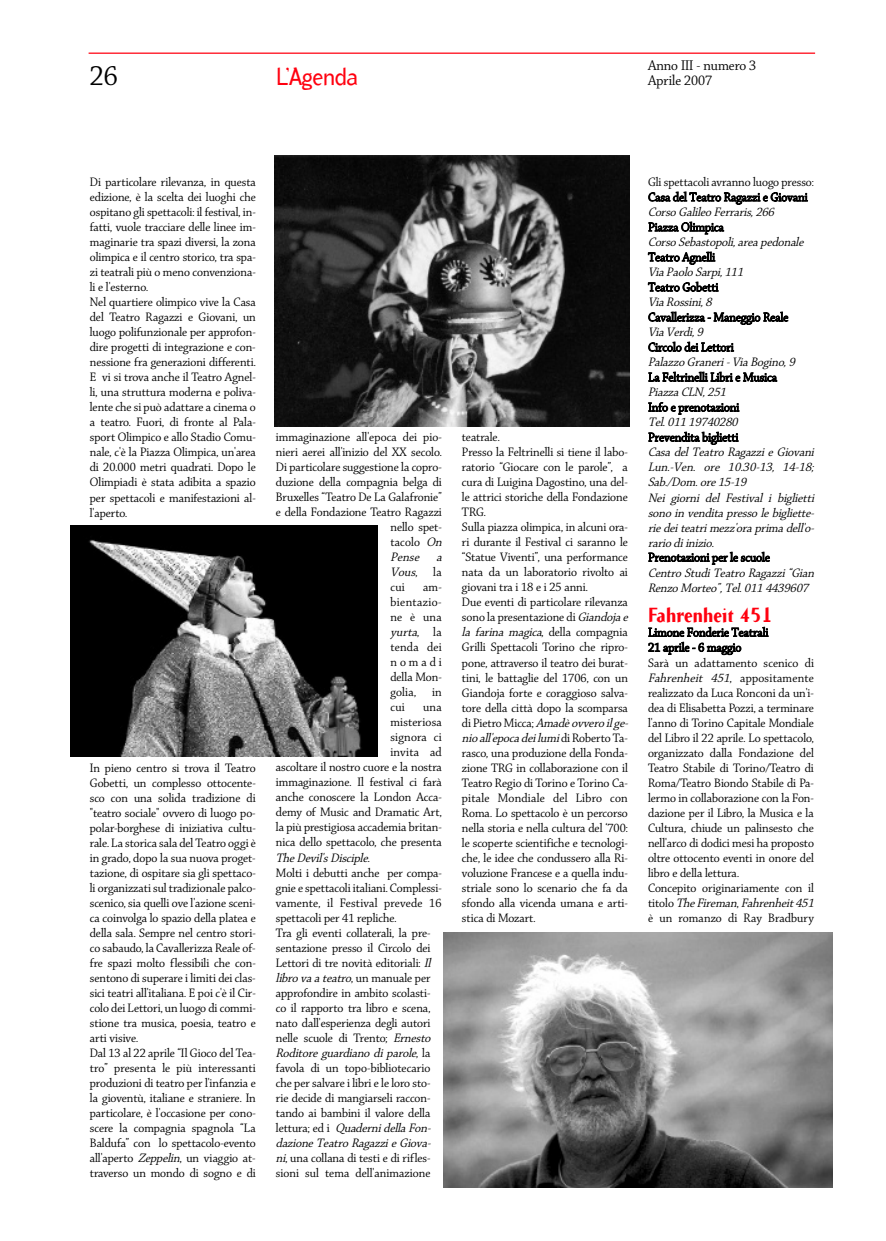
<style>
.page{position:relative;width:886px;height:1241px;background:#fff}
.page>*{position:absolute;margin:0;border:0;box-sizing:border-box;transform-origin:0 0}
.t1{font:30px "Chaparral Display";color:#000}
.t2{font:24.38px "Arbitrary";letter-spacing:-.03em;color:#ff000f}
.t3{font:700 20px "Arbitrary";letter-spacing:-.015em;color:#ff000f}
.t4{font:15px/15px "Chaparral Display";color:#000}
.t5{font:13.12px/15px "Chaparral Display";color:#000}
.t6{font:italic 13.12px/15px "Chaparral Display";color:#000}
.t7{font:13.12px "Chaparral Display";letter-spacing:.02em;color:#000}
.s1{font-style:italic}
.s2{font-style:normal}
</style>
<div class="page">
<hr style="left:89px;top:53px;width:726px;height:1px;background:#ff000f">
<img style="left:275px;top:155px;width:354px;height:271px">
<img style="left:443px;top:932px;width:390px;height:255px">
<img style="left:71px;top:526px;width:307px;height:230px">
<h1 class="t1" style="left:90px;top:64px;width:30px">26</h1>
<h2 class="t2" style="left:276px;top:62px;width:83px">L’Agenda</h2>
<p class="t4" style="left:648px;top:59px;width:110px">Anno III - numero 3<br>Aprile 2007</p>
<p class="t5" style="left:90px;top:176px;width:167px">Di particolare rilevanza, in questa edizione, è la scelta dei luoghi che ospitano gli spettacoli: il festival, in&shy;fatti, vuole tracciare delle linee im&shy;maginarie tra spazi diversi, la zona olimpica e il centro storico, tra spa&shy;zi teatrali più o meno convenziona&shy;li e l'esterno.<br>Nel quartiere olimpico vive la Casa del Teatro Ragazzi e Giovani, un luogo polifunzionale per approfon&shy;dire progetti di integrazione e con&shy;nessione fra generazioni differenti.<br>E vi si trova anche il Teatro Agnel&shy;li, una struttura moderna e poliva&shy;lente che si può adattare a cinema o a teatro. Fuori, di fronte al Pala&shy;sport Olimpico e allo Stadio Comu&shy;nale, c'è la Piazza Olimpica, un'area di 20.000 metri quadrati. Dopo le Olimpiadi è stata adibita a spazio per spettacoli e manifestazioni al&shy;l'aperto.</p>
<p class="t5" style="left:90px;top:761px;width:167px">In pieno centro si trova il Teatro Gobetti, un complesso ottocente&shy;sco con una solida tradizione di "teatro sociale" ovvero di luogo po&shy;polar-borghese di iniziativa cultu&shy;rale. La storica sala del Teatro oggi è in grado, dopo la sua nuova proget&shy;tazione, di ospitare sia gli spettaco&shy;li organizzati sul tradizionale palco&shy;scenico, sia quelli ove l'azione sceni&shy;ca coinvolga lo spazio della platea e della sala. Sempre nel centro stori&shy;co sabaudo, la Cavallerizza Reale of&shy;fre spazi molto flessibili che con&shy;sentono di superare i limiti dei clas&shy;sici teatri all'italiana. E poi c'è il Cir&shy;colo dei Lettori, un luogo di commi&shy;stione tra musica, poesia, teatro e arti visive.<br>Dal 13 al 22 aprile “Il Gioco del Tea&shy;tro” presenta le più interessanti produzioni di teatro per l'infanzia e la gioventù, italiane e straniere. In particolare, è l'occasione per cono&shy;scere la compagnia spagnola “La Baldufa” con lo spettacolo-evento all'aperto <span class="s1">Zeppelin</span>, un viaggio at&shy;traverso un mondo di sogno e di</p>
<p class="t5" style="left:276px;top:430px;width:167px">immaginazione all'epoca dei pio-</p>
<p class="t5" style="left:276px;top:445px;width:167px">nieri aerei all'inizio del XX secolo.</p>
<p class="t5" style="left:276px;top:460px;width:167px">Di particolare suggestione la copro-</p>
<p class="t5" style="left:276px;top:475px;width:167px">duzione della compagnia belga di</p>
<p class="t5" style="left:276px;top:490px;width:167px">Bruxelles “Teatro De La Galafronie”</p>
<p class="t5" style="left:276px;top:505px;width:167px">e della Fondazione Teatro Ragazzi</p>
<p class="t5" style="left:390px;top:520px;width:53px">nello spet-</p>
<p class="t5" style="left:390px;top:535px;width:55px">tacolo <span class="s1">On</span></p>
<p class="t6" style="left:390px;top:550px;width:55px">Pense a</p>
<p class="t6" style="left:390px;top:565px;width:53px">Vous<span class="s2">, l a</span></p>
<p class="t5" style="left:390px;top:580px;width:16px">cui</p>
<p class="t5" style="left:390px;top:580px;width:53px;text-align:justify;text-indent:33px">am&shy;bientazio&shy;ne è una <span class="s1">yurta</span>, l a tenda dei nomadi della Mon&shy;golia, in cui</p>
<p class="t5" style="left:423px;top:700px;width:20px">una</p>
<p class="t5" style="left:390px;top:715px;width:53px">misteriosa</p>
<p class="t7" style="left:390px;top:732px;width:53px">signora ci</p>
<p class="t7" style="left:390px;top:747px;width:53px">invita ad</p>
<p class="t5" style="left:276px;top:760px;width:167px">ascoltare il nostro cuore e la nostra</p>
<p class="t5" style="left:276px;top:775px;width:167px">immaginazione. Il festival ci farà</p>
<p class="t5" style="left:276px;top:790px;width:167px">anche conoscere la London Acca-</p>
<p class="t5" style="left:276px;top:805px;width:167px">demy of Music and Dramatic Art,</p>
<p class="t5" style="left:276px;top:820px;width:167px">la più prestigiosa accademia britan-</p>
<p class="t5" style="left:276px;top:835px;width:167px">nica dello spettacolo, che presenta</p>
<p class="t6" style="left:276px;top:850px;width:96px">The Devil 'sDisciple<span class="s2">.</span></p>
<p class="t5" style="left:276px;top:865px;width:167px">Molti i debutti anche per compa-</p>
<p class="t5" style="left:276px;top:880px;width:167px">gnie e spettacoli italiani. Complessi-</p>
<p class="t7" style="left:276px;top:897px;width:167px">vamente, il Festival prevede 16</p>
<p class="t5" style="left:276px;top:910px;width:122px">spettacoli per 41 repliche.</p>
<p class="t5" style="left:276px;top:925px;width:156px">Tra gli eventi collaterali, la pre-</p>
<p class="t5" style="left:276px;top:940px;width:156px">sentazione presso il Circolo dei</p>
<p class="t5" style="left:276px;top:955px;width:156px">Lettori di tre novità editoriali: <span class="s1">Il</span></p>
<p class="t6" style="left:276px;top:970px;width:156px">libro va a teatro<span class="s2">, un manuale per</span></p>
<p class="t5" style="left:276px;top:985px;width:156px">approfondire in ambito scolasti-</p>
<p class="t5" style="left:276px;top:1000px;width:156px">co il rapporto tra libro e scena,</p>
<p class="t5" style="left:276px;top:1015px;width:156px">nato dall'esperienza degli autori</p>
<p class="t5" style="left:276px;top:1030px;width:159px">nelle scuole di Trento; <span class="s1">Ernesto</span></p>
<p class="t6" style="left:276px;top:1045px;width:156px">Roditore guardiano di parole<span class="s2">, l a</span></p>
<p class="t5" style="left:276px;top:1060px;width:156px">favola di un topo-bibliotecario</p>
<p class="t5" style="left:276px;top:1075px;width:156px">che per salvare i libri e le loro sto-</p>
<p class="t5" style="left:276px;top:1090px;width:156px">rie decide di mangiarseli raccon-</p>
<p class="t5" style="left:276px;top:1105px;width:156px">tando ai bambini il valore della</p>
<p class="t6" style="left:276px;top:1120px;width:159px"><span class="s2">lettura; ed i</span> Quadernidella Fon-</p>
<p class="t6" style="left:276px;top:1135px;width:159px">dazione Teatro Ragazzie Giova-</p>
<p class="t5" style="left:276px;top:1150px;width:156px"><span class="s1">ni</span>, una collana di testi e di rifles-</p>
<p class="t5" style="left:276px;top:1165px;width:156px">sioni sul tema dell'animazione</p>
<p class="t5" style="left:462px;top:430px;width:170px">teatrale.<br>Presso la Feltrinelli si tiene il labo&shy;ratorio “Giocare con le parole”, a cura di Luigina Dagostino, una del&shy;le attrici storiche della Fondazione<br>TRG.<br>Sulla piazza olimpica, in alcuni ora&shy;ri durante il Festival ci saranno le “Statue Viventi”, una performance nata da un laboratorio rivolto ai giovani tra i 18 e i 25 anni.<br>Due eventi di particolare rilevanza sono la presentazione di <span class="s1">Giandoja e la farina magica</span>, della compagnia<br>Grilli Spettacoli Torino che ripro&shy;pone, attraverso il teatro dei burat&shy;tini, le battaglie del 1706, con un<br>Giandoja forte e coraggioso salva&shy;tore della città dopo la scomparsa di Pietro Micca; <span class="s1">Amadè ovvero il ge&shy;nio all'epoca deilumi</span>di Roberto Ta&shy;rasco, una produzione della Fonda&shy;zione TRG in collaborazione con il<br>Teatro Regio di Torino e Torino Ca&shy;pitale Mondiale del Libro con<br>Roma. Lo spettacolo è un percorso nella storia e nella cultura del ‘700: le scoperte scientifiche e tecnologi&shy;che, le idee che condussero alla Ri&shy;voluzione Francese e a quella indu&shy;striale sono lo scenario che fa da sfondo alla vicenda umana e arti&shy;stica di Mozart.</p>
<p class="t5" style="left:648px;top:176px;width:167px">Gli spettacoli avranno luogo presso:<br>Casa del Teatro Ragazzi e Giovani</p>
<p class="t6" style="left:648px;top:206px;width:130px">Corso Galileo Ferraris,266</p>
<p class="t5" style="left:648px;top:220px;width:77px">Piazza Olimpica</p>
<p class="t6" style="left:648px;top:236px;width:160px">Corso Sebastop oli,area p edonale</p>
<p class="t5" style="left:648px;top:250px;width:68px">Teatro Agnelli</p>
<p class="t6" style="left:648px;top:266px;width:99px">Via Paolo Sarp i,111</p>
<p class="t5" style="left:648px;top:280px;width:72px">Teatro Gobetti</p>
<p class="t6" style="left:648px;top:296px;width:68px">Via Rossini,8</p>
<p class="t5" style="left:648px;top:310px;width:142px">Cavallerizza - Maneggio Reale</p>
<p class="t6" style="left:648px;top:326px;width:59px">Via Verdi,9</p>
<p class="t5" style="left:648px;top:340px;width:87px">Circolo dei Lettori</p>
<p class="t6" style="left:648px;top:356px;width:151px">Palazzo Graneri-Via Bogino,9</p>
<p class="t5" style="left:648px;top:370px;width:130px">La Feltrinelli Libri e Musica</p>
<p class="t6" style="left:648px;top:386px;width:82px">Piazza CLN,251</p>
<p class="t5" style="left:648px;top:400px;width:93px">Info e prenotazioni</p>
<p class="t6" style="left:648px;top:416px;width:94px">Tel.011 19740280</p>
<p class="t5" style="left:648px;top:430px;width:92px">Prevendita biglietti</p>
<p class="t6" style="left:648px;top:446px;width:170px">Casa del Teatro Ragazzi e Giovani<br>Lun.-Ven. ore 10.30-13, 14-18;<br>Sab./Dom.ore 15-19<br>Nei giorni del Festival i biglietti sono in vendita presso le bigliette&shy;rie deiteatrimezz'ora prima dell 'o&shy;rario diinizio.</p>
<p class="t5" style="left:648px;top:550px;width:123px">Prenotazioni per le scuole</p>
<p class="t6" style="left:648px;top:566px;width:170px">Centro StudiTeatro Ragazzi“Gian<br>Renzo Morteo”,Tel.011 4439607</p>
<h3 class="t3" style="left:648px;top:603px;width:126px">Fahrenheit 451</h3>
<p class="t5" style="left:648px;top:625px;width:170px">Limone Fonderie Teatrali<br>21 aprile - 6 maggio<br>Sarà un adattamento scenico di<br><span class="s1">Fahrenheit 451</span>, appositamente realizzato da Luca Ronconi da un'i&shy;dea di Elisabetta Pozzi, a terminare l'anno di Torino Capitale Mondiale del Libro il 22 aprile. Lo spettacolo, organizzato dalla Fondazione del<br>Teatro Stabile di Torino/Teatro di<br>Roma/Teatro Biondo Stabile di Pa&shy;lermo in collaborazione con la Fon&shy;dazione per il Libro, la Musica e la<br>Cultura, chiude un palinsesto che nell'arco di dodici mesi ha proposto oltre ottocento eventi in onore del libro e della lettura.<br>Concepito originariamente con il t i t o l o <span class="s1">The Fireman</span>, <span class="s1">Fahrenheit451 </span>è un romanzo di Ray Bradbury</p>
</div>
